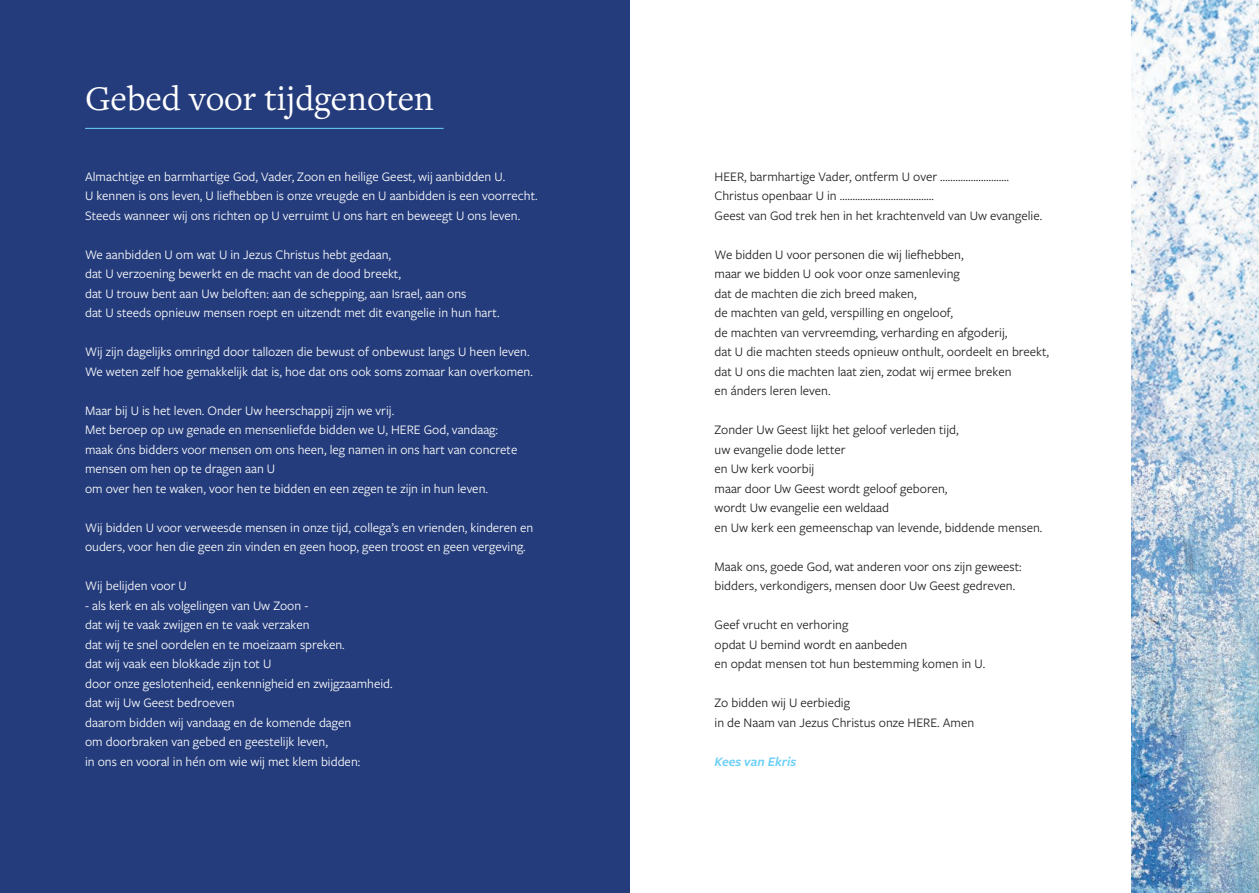
<style>
.page{position:relative;width:1259px;height:893px;background:#fff}
.page>*{position:absolute;margin:0;border:0;box-sizing:border-box;transform-origin:0 0}
.Page_TITLE{font:36px "Freight Text Pro";color:#fff}
.BODY{font:13.5px/19.5px "Freight Sans Pro";color:#fff}
.BODY-2{font:13.5px/19.5px "Freight Sans Pro";color:#231f20}
.BODY-3{font:italic 600 13.5px "Freight Sans Pro";color:#6bcff6}
</style>
<div class="page">
<div style="left:0;top:0;width:629px;height:893px;background:#243c7b"></div>
<img style="left:1131px;top:0;width:128px;height:893px">
<hr style="left:85px;top:128px;width:358px;height:1px;background:#6bcff6">
<p class="Page_TITLE" style="left:85px;top:75px;width:350px">Gebed voor tijdgenoten</p>
<p class="BODY" style="left:85px;top:166px;width:422px">Almachtige en barmhartige God, Vader, Zoon en heilige Geest, wij aanbidden U.</p>
<p class="BODY" style="left:85px;top:186px;width:454px">U kennen is ons leven, U liefhebben is onze vreugde en U aanbidden is een voorrecht.</p>
<p class="BODY" style="left:85px;top:205px;width:437px">Steeds wanneer wij ons richten op U verruimt U ons hart en beweegt U ons leven.</p>
<p class="BODY" style="left:85px;top:244px;width:307px">We aanbidden U om wat U in Jezus Christus hebt gedaan,</p>
<p class="BODY" style="left:85px;top:264px;width:317px">dat U verzoening bewerkt en de macht van de dood breekt,</p>
<p class="BODY" style="left:85px;top:283px;width:383px">dat U trouw bent aan Uw beloften: aan de schepping, aan Israel, aan ons</p>
<p class="BODY" style="left:85px;top:303px;width:416px">dat U steeds opnieuw mensen roept en uitzendt met dit evangelie in hun hart.</p>
<p class="BODY" style="left:85px;top:342px;width:446px">Wij zijn dagelijks omringd door tallozen die bewust of onbewust langs U heen leven.</p>
<p class="BODY" style="left:85px;top:361px;width:449px">We weten zelf hoe gemakkelijk dat is, hoe dat ons ook soms zomaar kan overkomen.</p>
<p class="BODY" style="left:85px;top:400px;width:311px">Maar bij U is het leven. Onder Uw heerschappij zijn we vrij.</p>
<p class="BODY" style="left:85px;top:420px;width:414px">Met beroep op uw genade en mensenliefde bidden we U, HERE God, vandaag:</p>
<p class="BODY" style="left:85px;top:439px;width:434px">maak óns bidders voor mensen om ons heen, leg namen in ons hart van concrete mensen om hen op te dragen aan U</p>
<p class="BODY" style="left:85px;top:478px;width:404px">om over hen te waken, voor hen te bidden en een zegen te zijn in hun leven.</p>
<p class="BODY" style="left:85px;top:517px;width:450px">Wij bidden U voor verweesde mensen in onze tijd, collega’s en vrienden, kinderen en ouders, voor hen die geen zin vinden en geen hoop, geen troost en geen vergeving.</p>
<p class="BODY" style="left:85px;top:576px;width:103px">Wij belijden voor U</p>
<p class="BODY" style="left:85px;top:595px;width:225px">- als kerk en als volgelingen van Uw Zoon -</p>
<p class="BODY" style="left:85px;top:615px;width:226px">dat wij te vaak zwijgen en te vaak verzaken</p>
<p class="BODY" style="left:85px;top:634px;width:261px">dat wij te snel oordelen en te moeizaam spreken.</p>
<p class="BODY" style="left:85px;top:654px;width:188px">dat wij vaak een blokkade zijn tot U</p>
<p class="BODY" style="left:85px;top:673px;width:309px">door onze geslotenheid, eenkennigheid en zwijgzaamheid.</p>
<p class="BODY" style="left:85px;top:693px;width:151px">dat wij Uw Geest bedroeven</p>
<p class="BODY" style="left:85px;top:712px;width:268px">daarom bidden wij vandaag en de komende dagen</p>
<p class="BODY" style="left:85px;top:732px;width:244px">om doorbraken van gebed en geestelijk leven,</p>
<p class="BODY" style="left:85px;top:751px;width:277px">in ons en vooral in hén om wie wij met klem bidden:</p>
<p class="BODY-2" style="left:714px;top:166px;width:296px">HEER, barmhartige Vader, ontferm U over ………………………</p>
<p class="BODY-2" style="left:714px;top:186px;width:221px">Christus openbaar U in ……………………………….</p>
<p class="BODY-2" style="left:714px;top:205px;width:329px">Geest van God trek hen in het krachtenveld van Uw evangelie.</p>
<p class="BODY-2" style="left:714px;top:244px;width:250px">We bidden U voor personen die wij liefhebben,</p>
<p class="BODY-2" style="left:714px;top:264px;width:247px">maar we bidden U ook voor onze samenleving</p>
<p class="BODY-2" style="left:714px;top:283px;width:204px">dat de machten die zich breed maken,</p>
<p class="BODY-2" style="left:714px;top:303px;width:240px">de machten van geld, verspilling en ongeloof,</p>
<p class="BODY-2" style="left:714px;top:322px;width:294px">de machten van vervreemding, verharding en afgoderij,</p>
<p class="BODY-2" style="left:714px;top:342px;width:336px">dat U die machten steeds opnieuw onthult, oordeelt en breekt,</p>
<p class="BODY-2" style="left:714px;top:361px;width:298px">dat U ons die machten laat zien, zodat wij ermee breken en ánders leren leven.</p>
<p class="BODY-2" style="left:714px;top:420px;width:246px">Zonder Uw Geest lijkt het geloof verleden tijd,</p>
<p class="BODY-2" style="left:714px;top:439px;width:132px">uw evangelie dode letter</p>
<p class="BODY-2" style="left:714px;top:459px;width:101px">en Uw kerk voorbij</p>
<p class="BODY-2" style="left:714px;top:478px;width:234px">maar door Uw Geest wordt geloof geboren,</p>
<p class="BODY-2" style="left:714px;top:498px;width:176px">wordt Uw evangelie een weldaad</p>
<p class="BODY-2" style="left:714px;top:517px;width:329px">en Uw kerk een gemeenschap van levende, biddende mensen.</p>
<p class="BODY-2" style="left:714px;top:556px;width:309px">Maak ons, goede God, wat anderen voor ons zijn geweest:</p>
<p class="BODY-2" style="left:714px;top:576px;width:302px">bidders, verkondigers, mensen door Uw Geest gedreven.</p>
<p class="BODY-2" style="left:714px;top:615px;width:135px">Geef vrucht en verhoring</p>
<p class="BODY-2" style="left:714px;top:634px;width:194px">opdat U bemind wordt en aanbeden</p>
<p class="BODY-2" style="left:714px;top:654px;width:272px">en opdat mensen tot hun bestemming komen in U.</p>
<p class="BODY-2" style="left:714px;top:693px;width:137px">Zo bidden wij U eerbiedig</p>
<p class="BODY-2" style="left:714px;top:712px;width:261px">in de Naam van Jezus Christus onze HERE. Amen</p>
<p class="BODY-3" style="left:714px;top:752px;width:83px">Kees van Ekris</p>
</div>
